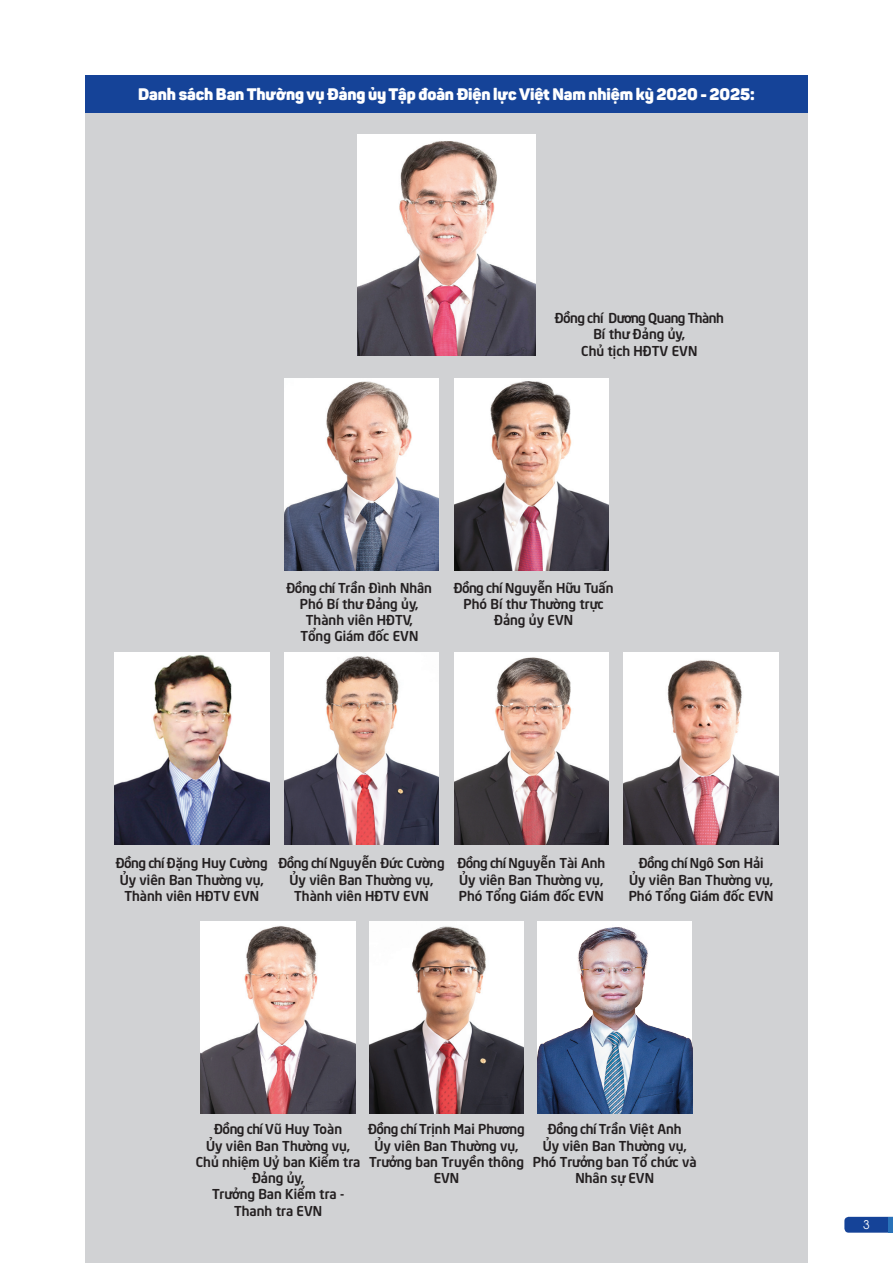
<style>
.page{position:relative;width:893px;height:1263px;background:#fff}
.page>*{position:absolute;margin:0;border:0;box-sizing:border-box;transform-origin:0 0}
.t1{font:900 16.5px "i Ciel Panton";letter-spacing:-.01em;color:#fff}
.t2{font:700 13.5px/16.2px "UTM Neo Sans Intel";color:#231f20;text-align:center}
.t3{font:700 13.5px/16.2px "UTM Neo Sans Intel";letter-spacing:-.02em;color:#231f20;text-align:center}
.t4{font:12px "UTM Avo";color:#fff}
</style>
<div class="page">
<svg style="left:844px;top:1217px;width:45px;height:16px"></svg>
<hr style="left:889px;top:1217px;width:4px;height:16px;background:#2972b9">
<div style="left:85px;top:113px;width:723px;height:1150px;background:#d1d2d4"></div>
<img style="left:358px;top:134px;width:177px;height:222px">
<img style="left:284px;top:378px;width:155px;height:192px">
<img style="left:454px;top:378px;width:155px;height:192px">
<img style="left:201px;top:921px;width:155px;height:192px">
<img style="left:369px;top:921px;width:155px;height:192px">
<img style="left:537px;top:921px;width:155px;height:192px">
<img style="left:284px;top:652px;width:155px;height:192px">
<img style="left:454px;top:652px;width:155px;height:192px">
<img style="left:114px;top:652px;width:155px;height:192px">
<img style="left:624px;top:652px;width:154px;height:192px">
<div style="left:85px;top:75px;width:723px;height:37px;background:#154398"></div>
<p class="t1" style="left:138px;top:81px;width:618px">Danh sách Ban Thường vụ Đảng ủy Tập đoàn Điện lực Việt Nam nhiệm kỳ 2020 - 2025:</p>
<p class="t3" style="left:555px;top:308px;width:170px">Đồng chí Dương Quang Thành<br>Bí thư Đảng ủy,<br>Chủ tịch HĐTV EVN</p>
<p class="t2" style="left:287px;top:578px;width:147px">Đồng chí Trần Đình Nhân<br>Phó Bí thư Đảng ủy,<br>Thành viên HĐTV,<br>Tổng Giám đốc EVN</p>
<p class="t2" style="left:454px;top:578px;width:161px">Đồng chí Nguyễn Hữu Tuấn<br>Phó Bí thư Thường trực<br>Đảng ủy EVN</p>
<p class="t2" style="left:116px;top:854px;width:153px">Đồng chí Đặng Huy Cường<br>Ủy viên Ban Thường vụ,<br>Thành viên HĐTV EVN</p>
<p class="t2" style="left:279px;top:854px;width:168px">Đồng chí Nguyễn Đức Cường<br>Ủy viên Ban Thường vụ,<br>Thành viên HĐTV EVN</p>
<p class="t2" style="left:458px;top:854px;width:149px;text-align:left">Đồng chí Nguyễn Tài Anh<br>Ủy viên Ban Thường vụ,<br>Phó Tổng Giám đốc EVN</p>
<p class="t2" style="left:629px;top:854px;width:146px">Đồng chí Ngô Sơn Hải<br>Ủy viên Ban Thường vụ,<br>Phó Tổng Giám đốc EVN</p>
<p class="t2" style="left:196px;top:1120px;width:166px">Đồng chí Vũ Huy Toàn<br>Ủy viên Ban Thường vụ,<br>Chủ nhiệm Uỷ ban Kiểm tra<br>Đảng ủy,<br>Trưởng Ban Kiểm tra -<br>Thanh tra EVN</p>
<p class="t2" style="left:368px;top:1120px;width:158px">Đồng chí Trịnh Mai Phương<br>Ủy viên Ban Thường vụ,<br>Trưởng ban Truyền thông<br>EVN</p>
<p class="t2" style="left:533px;top:1120px;width:165px">Đồng chí Trần Việt Anh<br>Ủy viên Ban Thường vụ,<br>Phó Trưởng ban Tổ chức và<br>Nhân sự EVN</p>
<p class="t4" style="left:863px;top:1215px;width:8px">3</p>
</div>
